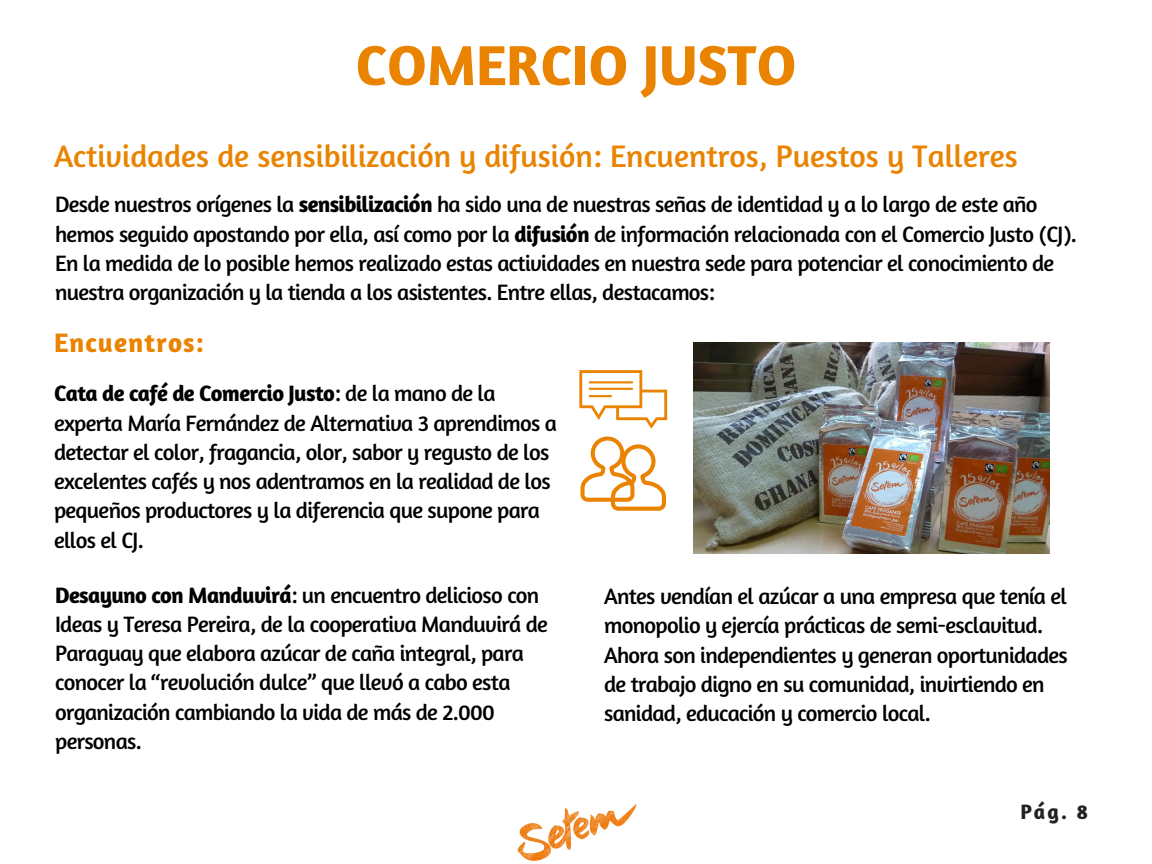
<style>
.page{position:relative;width:1152px;height:864px;background:#fff}
.page>*{position:absolute;margin:0;border:0;box-sizing:border-box;transform-origin:0 0}
.t1{font:700 57.3px "Amaranth";color:#e98300}
.t2{font:31.65px "Amaranth";color:#e98300}
.t3{font:700 27.15px "Amaranth";letter-spacing:.04em;color:#e98300}
.t4{font:22.65px/29.2px "Amaranth";letter-spacing:-.03em;color:#000}
.t5{font:700 21.15px "Amaranth";color:#222}
.s1{font-weight:700}
</style>
<div class="page">
<img style="left:517px;top:804px;width:120px;height:57px">
<img style="left:693px;top:342px;width:357px;height:212px">
<svg style="left:581px;top:436px;width:85px;height:75px"></svg>
<svg style="left:579px;top:370px;width:88px;height:59px"></svg>
<hr style="left:588px;top:381px;width:45px;height:2px;background:#e98300">
<hr style="left:588px;top:388px;width:45px;height:2px;background:#e98300">
<hr style="left:588px;top:395px;width:24px;height:2px;background:#e98300">
<h1 class="t1" style="left:356px;top:29px;width:442px">COMERCIO JUSTO</h1>
<h2 class="t2" style="left:54px;top:136px;width:965px">Actividades de sensibilización y difusión: Encuentros, Puestos y Talleres</h2>
<p class="t4" style="left:55px;top:189px;width:1023px">Desde nuestros orígenes la <span class="s1">sensibilización</span> ha sido una de nuestras señas de identidad y a lo largo de este año hemos seguido apostando por ella, así como por la <span class="s1">difusión</span> de información relacionada con el Comercio Justo (CJ).<br>En la medida de lo posible hemos realizado estas actividades en nuestra sede para potenciar el conocimiento de nuestra organización y la tienda a los asistentes. Entre ellas, destacamos:</p>
<p class="t3" style="left:54px;top:326px;width:152px">Encuentros:</p>
<p class="t4" style="left:54px;top:378px;width:504px"><span class="s1">Cata de café de Comercio Justo</span>: de la mano de la experta María Fernández de Alternativa 3 aprendimos a detectar el color, fragancia, olor, sabor y regusto de los excelentes cafés y nos adentramos en la realidad de los pequeños productores y la diferencia que supone para ellos el CJ.</p>
<p class="t4" style="left:55px;top:580px;width:494px"><span class="s1">Desayuno con Manduvirá</span>: un encuentro delicioso con Ideas y Teresa Pereira, de la cooperativa Manduvirá de Paraguay que elabora azúcar de caña integral, para conocer la “revolución dulce” que llevó a cabo esta organización cambiando la vida de más de 2.000 personas.</p>
<p class="t4" style="left:604px;top:581px;width:465px">Antes vendían el azúcar a una empresa que tenía el monopolio y ejercía prácticas de semi-esclavitud.<br>Ahora son independientes y generan oportunidades de trabajo digno en su comunidad, invirtiendo en sanidad, educación y comercio local.</p>
<p class="t5" style="left:1020px;top:798px;width:69px">Pág. 8</p>
</div>
